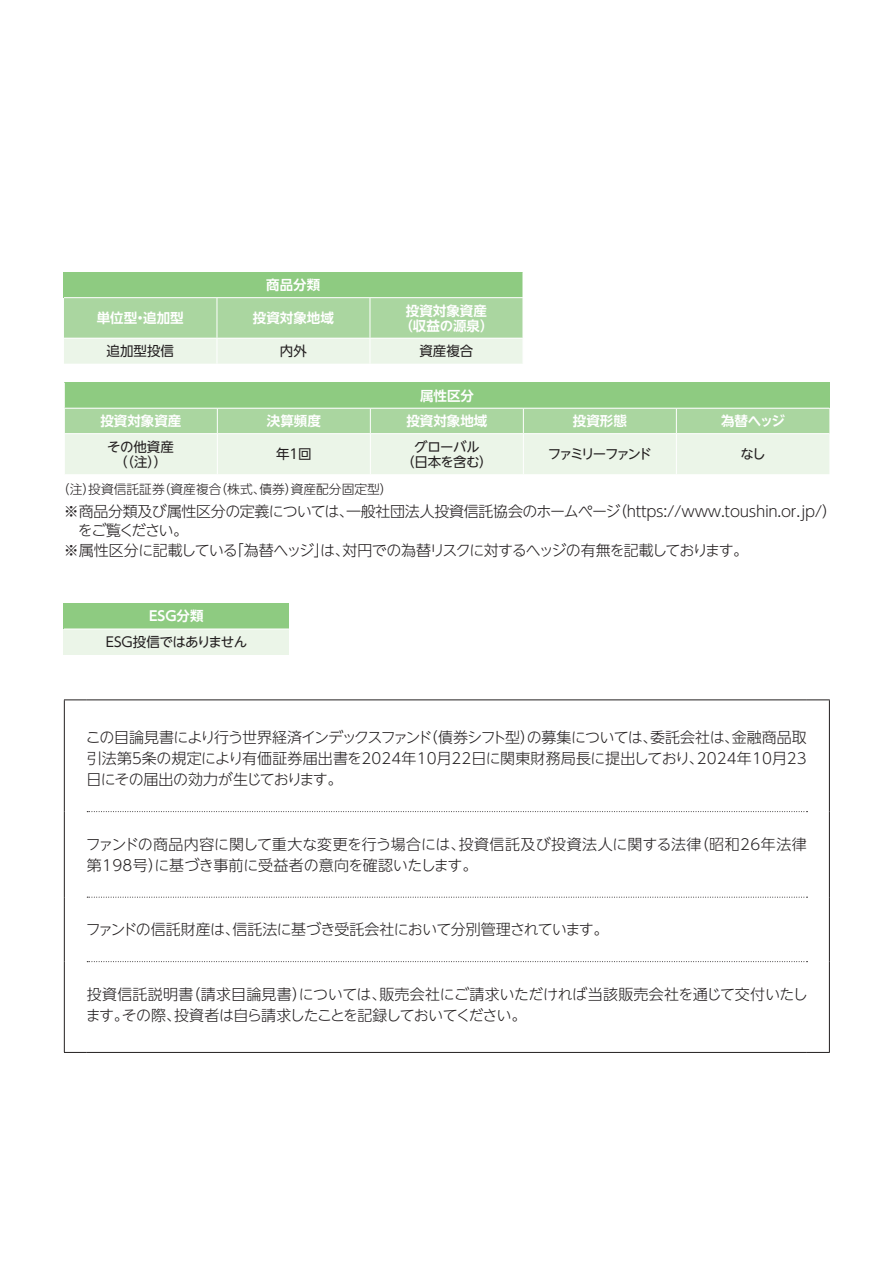
<style>
.page{position:relative;width:893px;height:1263px;background:#fff}
.page>*{position:absolute;margin:0;border:0;box-sizing:border-box;transform-origin:0 0}
.t1{font:300 15px/21px "UD Shin Go NT Pro";letter-spacing:-.02em;color:#231f20;text-align:justify}
.t2{font:300 15px/21px "UD Shin Go NT Pro";letter-spacing:.005em;color:#231f20}
.t3{font:300 15px "UD Shin Go NT Pro";letter-spacing:-.065em;color:#231f20}
.t4{font:300 15px "UD Shin Go NT Pro";letter-spacing:-.04em;color:#231f20}
.t5{font:300 15px "UD Shin Go NT Pro";letter-spacing:-.11em;color:#231f20}
.t6{font:700 13.5px/15px "UD Shin Go NT Pro De";color:#fff;text-align:center}
.t7{font:13.5px/15px "UD Shin Go NT Pro";letter-spacing:-.04em;color:#231f20;text-align:center}
.t8{font:13.5px "UD Shin Go NT Pro";letter-spacing:-.175em;color:#231f20}
.t9{font:300 12.75px "UD Shin Go NT Pro";color:#231f20}
</style>
<div class="page">
<svg style="left:64px;top:272px;width:459px;height:92px;background:#b6dcad"></svg>
<svg style="left:64px;top:383px;width:765px;height:91px;background:#c2e2bb"></svg>
<hr style="left:64px;top:433px;width:153px;height:1px;background:#fff">
<hr style="left:64px;top:434px;width:1px;height:40px;background:#fff">
<hr style="left:217px;top:433px;width:153px;height:1px;background:#fff">
<hr style="left:217px;top:434px;width:1px;height:40px;background:#fff">
<hr style="left:370px;top:433px;width:153px;height:1px;background:#fff">
<hr style="left:370px;top:434px;width:1px;height:40px;background:#fff">
<hr style="left:523px;top:433px;width:153px;height:1px;background:#fff">
<hr style="left:523px;top:434px;width:1px;height:40px;background:#fff">
<hr style="left:676px;top:433px;width:153px;height:1px;background:#fff">
<hr style="left:676px;top:434px;width:1px;height:40px;background:#fff">
<svg style="left:87px;top:811px;width:720px;height:1px"></svg>
<svg style="left:87px;top:897px;width:720px;height:1px"></svg>
<svg style="left:87px;top:961px;width:720px;height:1px"></svg>
<svg style="left:64px;top:699px;width:23px;height:1px"></svg>
<hr style="left:64px;top:700px;width:1px;height:112px;background:#231f20">
<hr style="left:87px;top:699px;width:720px;height:1px;background:#231f20">
<svg style="left:807px;top:699px;width:23px;height:1px"></svg>
<hr style="left:829px;top:700px;width:1px;height:112px;background:#231f20">
<hr style="left:64px;top:812px;width:1px;height:85px;background:#231f20">
<hr style="left:829px;top:812px;width:1px;height:85px;background:#231f20">
<hr style="left:64px;top:897px;width:1px;height:65px;background:#231f20">
<hr style="left:829px;top:897px;width:1px;height:65px;background:#231f20">
<hr style="left:64px;top:962px;width:1px;height:90px;background:#231f20">
<hr style="left:829px;top:962px;width:1px;height:90px;background:#231f20">
<svg style="left:64px;top:1052px;width:23px;height:1px"></svg>
<hr style="left:87px;top:1052px;width:720px;height:1px;background:#231f20">
<svg style="left:807px;top:1052px;width:23px;height:1px"></svg>
<div style="left:64px;top:603px;width:225px;height:26px;background:#8ecb81"></div>
<div style="left:64px;top:629px;width:225px;height:25px;background:#ebf5e8"></div>
<hr style="left:64px;top:629px;width:225px;height:1px;background:#fff">
<p class="t6" style="left:266px;top:277px;width:55px">商品分類</p>
<p class="t6" style="left:97px;top:310px;width:88px">単位型・追加型</p>
<p class="t6" style="left:253px;top:310px;width:82px">投資対象地域</p>
<p class="t6" style="left:399px;top:302px;width:96px">投資対象資産（収益の源泉）</p>
<p class="t7" style="left:107px;top:343px;width:69px">追加型投信</p>
<p class="t7" style="left:280px;top:343px;width:28px">内外</p>
<p class="t7" style="left:419px;top:343px;width:55px">資産複合</p>
<p class="t6" style="left:420px;top:388px;width:55px">属性区分</p>
<p class="t6" style="left:100px;top:413px;width:82px">投資対象資産</p>
<p class="t6" style="left:267px;top:413px;width:55px">決算頻度</p>
<p class="t6" style="left:406px;top:413px;width:82px">投資対象地域</p>
<p class="t6" style="left:573px;top:413px;width:55px">投資形態</p>
<p class="t6" style="left:721px;top:413px;width:66px">為替ヘッジ</p>
<p class="t7" style="left:107px;top:438px;width:68px">その他資産（（注））</p>
<p class="t7" style="left:276px;top:446px;width:37px">年１回</p>
<p class="t7" style="left:401px;top:438px;width:93px">グローバル<br>（日本を含む）</p>
<p class="t8" style="left:548px;top:443px;width:106px">ファミリーファンド</p>
<p class="t7" style="left:741px;top:446px;width:27px">なし</p>
<p class="t9" style="left:57px;top:479px;width:337px">（注）投資信託証券（資産複合（株式、債券）資産配分固定型）</p>
<p class="t1" style="left:64px;top:500px;width:775px">※商品分類及び属性区分の定義については、一般社団法人投資信託協会のホームページ（https://www.toushin.or.jp/）</p>
<p class="t5" style="left:78px;top:519px;width:112px">をご覧ください。</p>
<p class="t3" style="left:64px;top:538px;width:686px">※属性区分に記載している「為替ヘッジ」は、対円での為替リスクに対するヘッジの有無を記載しております。</p>
<p class="t6" style="left:149px;top:608px;width:56px">ESG分類</p>
<p class="t7" style="left:106px;top:634px;width:143px">ESG投信ではありません</p>
<p class="t1" style="left:86px;top:726px;width:723px">この目論見書により行う世界経済インデックスファンド（債券シフト型）の募集については、委託会社は、金融商品取引法第５条の規定により有価証券届出書を2024年10月22日に関東財務局長に提出しており、2024年10月23日にその届出の効力が生じております。</p>
<p class="t2" style="left:86px;top:833px;width:722px">ファンドの商品内容に関して重大な変更を行う場合には、投資信託及び投資法人に関する法律（昭和26年法律第198号）に基づき事前に受益者の意向を確認いたします。</p>
<p class="t4" style="left:86px;top:917px;width:524px">ファンドの信託財産は、信託法に基づき受託会社において分別管理されています。</p>
<p class="t1" style="left:86px;top:983px;width:724px">投資信託説明書（請求目論見書）については、販売会社にご請求いただければ当該販売会社を通じて交付いたします。その際、投資者は自ら請求したことを記録しておいてください。</p>
</div>
